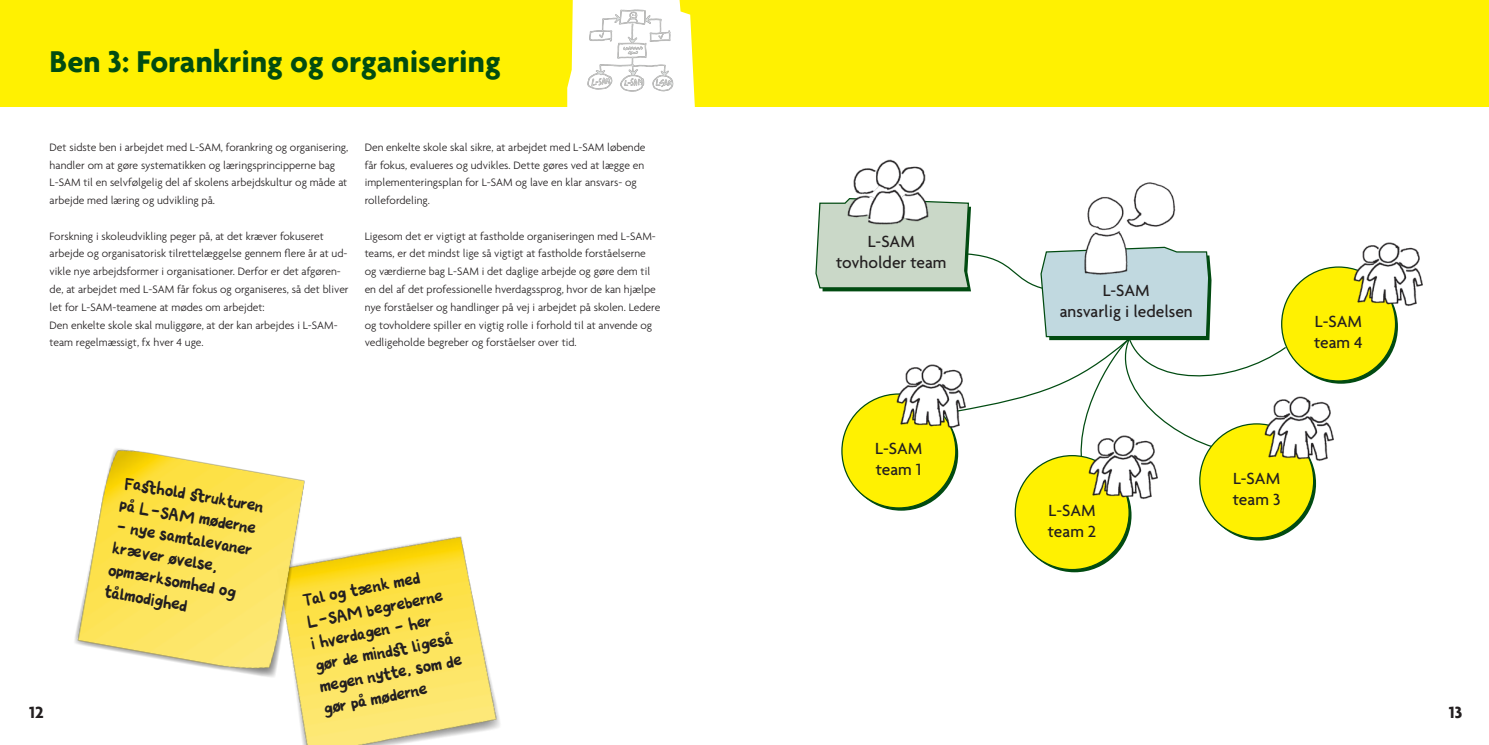
<style>
.page{position:relative;width:1489px;height:745px;background:#fff}
.page>*{position:absolute;margin:0;border:0;box-sizing:border-box;transform-origin:0 0}
.Rubrik{font:700 32.5px "Agenda";color:#014b11}
.Brødtekst{font:18.62px/22px "Simpel";color:#231f20}
.t1{font:700 17.5px "Agenda";color:#231f20}
.t2{font:500 17.38px/20.9px "Agenda";color:#231f20}
.Brødtekst-2{font:300 11.62px/17.8px "Agenda";color:#231f20}
</style>
<div class="page">
<div style="left:744px;top:0;width:744px;height:106px;background:#fff101"></div>
<div style="left:0;top:0;width:744px;height:106px;background:#fff101"></div>
<img style="left:298px;top:536px;width:202px;height:208px">
<img style="left:75px;top:448px;width:265px;height:258px">
<svg style="left:815px;top:201px;width:472px;height:292px"></svg>
<svg style="left:844px;top:396px;width:114px;height:114px"></svg>
<div style="left:841px;top:394px;width:114px;height:113px;background:#fff101;border-radius:50%"></div>
<div style="left:1017px;top:458px;width:114px;height:114px;background:#014b11;border-radius:50%"></div>
<div style="left:1015px;top:455px;width:114px;height:114px;background:#fff101;border-radius:50%"></div>
<svg style="left:1202px;top:426px;width:113px;height:114px"></svg>
<div style="left:1199px;top:423px;width:114px;height:114px;background:#fff101;border-radius:50%"></div>
<div style="left:1283px;top:269px;width:114px;height:114px;background:#014b11;border-radius:50%"></div>
<div style="left:1281px;top:267px;width:114px;height:114px;background:#fff101;border-radius:50%"></div>
<img style="left:1339px;top:242px;width:84px;height:73px">
<img style="left:1250px;top:387px;width:84px;height:82px">
<img style="left:1074px;top:426px;width:101px;height:82px">
<img style="left:882px;top:355px;width:101px;height:82px">
<img style="left:842px;top:159px;width:92px;height:74px">
<img style="left:1079px;top:182px;width:98px;height:95px">
<svg style="left:567px;top:0;width:127px;height:107px"></svg>
<img style="left:574px;top:0;width:112px;height:104px">
<p class="Rubrik" style="left:50px;top:42px;width:452px">Ben 3: Forankring og organisering</p>
<p class="Brødtekst-2" style="left:50px;top:138px;width:300px">Det sidste ben i arbejdet med L-SAM, forankring og organisering, handler om at gøre systematikken og læringsprincipperne bag L-SAM til en selvfølgelig del af skolens arbejdskultur og måde at arbejde med læring og udvikling på.</p>
<p class="Brødtekst-2" style="left:50px;top:227px;width:300px">Forskning i skoleudvikling peger på, at det kræver fokuseret arbejde og organisatorisk tilrettelæggelse gennem flere år at ud&shy;vikle nye arbejdsformer i organisationer. Derfor er det afgøren&shy;de, at arbejdet med L-SAM får fokus og organiseres, så det bliver let for L-SAM-teamene at mødes om arbejdet:</p>
<p class="Brødtekst-2" style="left:50px;top:315px;width:289px">Den enkelte skole skal muliggøre, at der kan arbejdes i L-SAM&shy;team regelmæssigt, fx hver 4 uge.</p>
<p class="Brødtekst-2" style="left:364px;top:138px;width:282px">Den enkelte skole skal sikre, at arbejdet med L-SAM løbende får fokus, evalueres og udvikles. Dette gøres ved at lægge en implementeringsplan for L-SAM og lave en klar ansvars- og rollefordeling.</p>
<p class="Brødtekst-2" style="left:364px;top:227px;width:297px">Ligesom det er vigtigt at fastholde organiseringen med L-SAM&shy;teams, er det mindst lige så vigtigt at fastholde forståelserne og værdierne bag L-SAM i det daglige arbejde og gøre dem til en del af det professionelle hverdagssprog, hvor de kan hjælpe nye forståelser og handlinger på vej i arbejdet på skolen. Ledere og tovholdere spiller en vigtig rolle i forhold til at anvende og vedligeholde begreber og forståelser over tid.</p>
<p class="t2" style="left:836px;top:230px;width:112px;text-align:center">L-SAM tovholder team</p>
<p class="t2" style="left:1059px;top:279px;width:134px;text-align:center">L-SAM<br>ansvarlig i ledelsen</p>
<p class="t2" style="left:1313px;top:310px;width:50px">L-SAM team 4</p>
<p class="t2" style="left:875px;top:437px;width:49px">L-SAM team 1</p>
<p class="t2" style="left:1232px;top:467px;width:49px">L-SAM team 3</p>
<p class="Brødtekst" style="left:126px;top:471px;width:143px;rotate:10deg">Fast hold st rukturen på L-SAM møderne</p>
<p class="t2" style="left:1047px;top:499px;width:50px">L-SAM team 2</p>
<p class="Brødtekst" style="left:118px;top:514px;width:139px;rotate:10deg">- nye samtalevaner kræver øvelse, opmærksomhed og tålmodighed</p>
<p class="Brødtekst" style="left:301px;top:588px;width:146px;rotate:-11deg">Tal og tænk med<br>L-SAM begreberne i hverdagen - her gør de mindst ligeså megen nytte, som de gør på møderne</p>
<h3 class="t1" style="left:29px;top:700px;width:16px">12</h3>
<h3 class="t1" style="left:1448px;top:700px;width:15px">13</h3>
</div>
